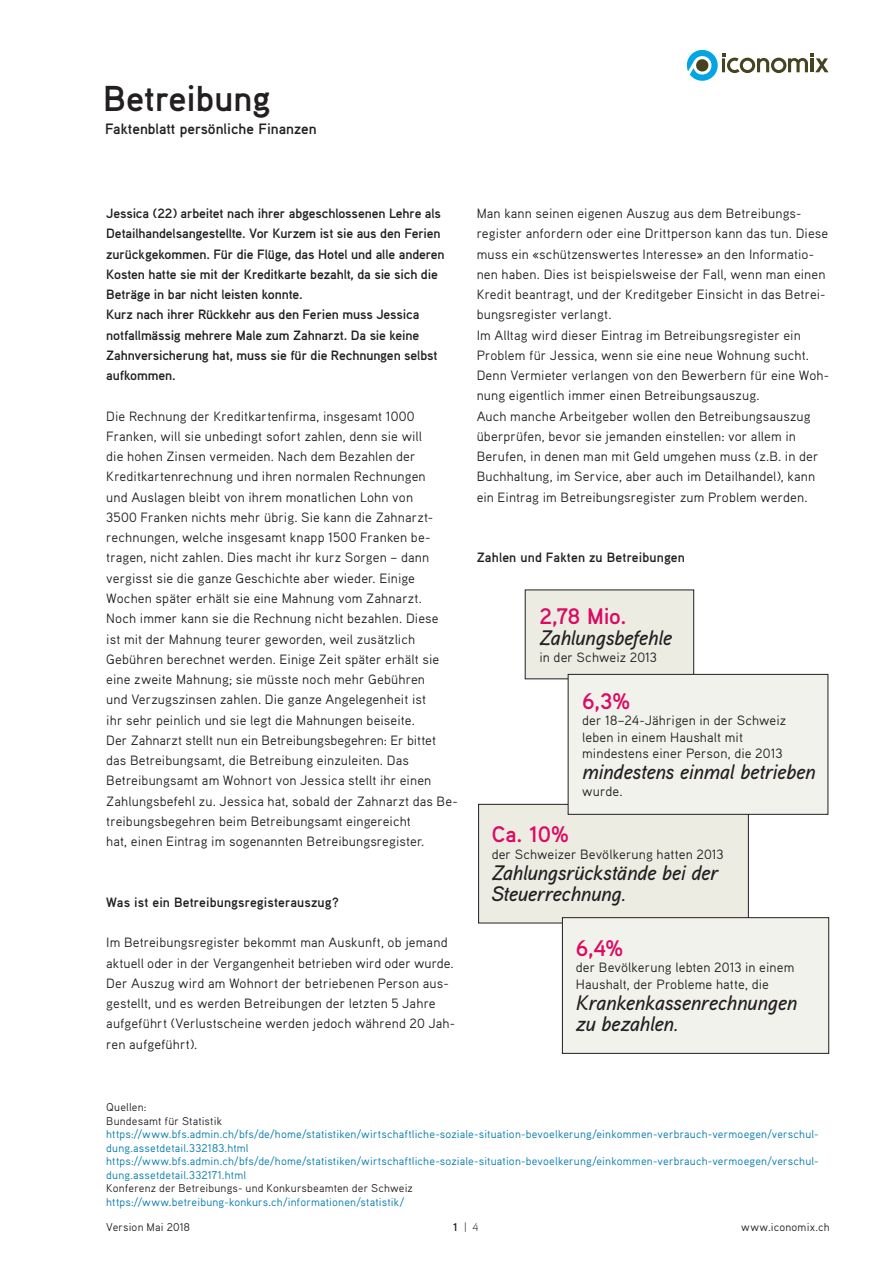
<style>
.page{position:relative;width:893px;height:1263px;background:#fff}
.page>*{position:absolute;margin:0;border:0;box-sizing:border-box;transform-origin:0 0}
.t1{font:700 36px "Aaux Pro OT";color:#231f20}
.t2{font:700 22.5px "Aaux Pro OT";letter-spacing:-.01em;color:#db0a62}
.t3{font:italic 500 21px/21px "Aaux Pro OT";letter-spacing:-.015em;color:#231f20}
.t4{font:700 15px "Aaux Pro OT";color:#231f20}
.t5{font:13.5px/20.2px "Aaux Pro OT";letter-spacing:.005em;color:#231f20}
.t6{font:700 13.5px/20.2px "Aaux Pro OT";letter-spacing:-.01em;color:#231f20}
.t7{font:700 13.5px "Aaux Pro OT";letter-spacing:.01em;color:#231f20}
.t8{font:11.25px/13.5px "Aaux Pro OT";letter-spacing:.015em;color:#0079ad}
.t9{font:11.25px/13.5px "Aaux Pro OT";letter-spacing:.015em;color:#231f20}
.t10{font:300 11.25px "Aaux Pro OT";color:#231f20}
.s1{font-weight:700}
</style>
<div class="page">
<svg style="left:687px;top:50px;width:142px;height:31px"></svg>
<div style="left:525px;top:590px;width:169px;height:89px;background:#ecece3"></div>
<div style="left:479px;top:804px;width:269px;height:119px;background:#ecece3"></div>
<div style="left:478px;top:804px;width:271px;height:119px;border:1px solid #231f20"></div>
<div style="left:562px;top:918px;width:267px;height:135px;background:#f2f2ed"></div>
<div style="left:562px;top:917px;width:267px;height:136px;border:1px solid #231f20"></div>
<div style="left:568px;top:674px;width:260px;height:140px;background:#f2f2ed"></div>
<div style="left:568px;top:674px;width:260px;height:140px;border:1px solid #231f20"></div>
<h1 class="t1" style="left:103px;top:75px;width:169px">Betreibung</h1>
<p class="t4" style="left:105px;top:119px;width:213px">Faktenblatt persönliche Finanzen</p>
<p class="t6" style="left:106px;top:203px;width:340px">Jessica (22) arbeitet nach ihrer abgeschlossenen Lehre als Detailhandelsangestellte. Vor Kurzem ist sie aus den Ferien zurückgekommen. Für die Flüge, das Hotel und alle anderen Kosten hatte sie mit der Kreditkarte bezahlt, da sie sich die Beträge in bar nicht leisten konnte.<br>Kurz nach ihrer Rückkehr aus den Ferien muss Jessica notfallmässig mehrere Male zum Zahnarzt. Da sie keine Zahnversicherung hat, muss sie für die Rechnungen selbst aufkommen.</p>
<p class="t5" style="left:106px;top:405px;width:353px">Die Rechnung der Kreditkartenfirma, insgesamt 1000<br>Franken, will sie unbedingt sofort zahlen, denn sie will<br>die hohen Zinsen vermeiden. Nach dem Bezahlen der Kreditkartenrechnung und ihren normalen Rechnungen<br>und Auslagen bleibt von ihrem monatlichen Lohn von<br>3500 Franken nichts mehr übrig. Sie kann die Zahnarzt&shy;rechnungen, welche insgesamt knapp 1500 Franken be&shy;tragen, nicht zahlen. Dies macht ihr kurz Sorgen – dann vergisst sie die ganze Geschichte aber wieder. Einige Wochen später erhält sie eine Mahnung vom Zahnarzt.<br>Noch immer kann sie die Rechnung nicht bezahlen. Diese<br>ist mit der Mahnung teurer geworden, weil zusätzlich Gebühren berechnet werden. Einige Zeit später erhält sie eine zweite Mahnung; sie müsste noch mehr Gebühren<br>und Verzugszinsen zahlen. Die ganze Angelegenheit ist<br>ihr sehr peinlich und sie legt die Mahnungen beiseite.<br>Der Zahnarzt stellt nun ein Betreibungsbegehren: Er bittet das Betreibungsamt, die Betreibung einzuleiten. Das Betreibungsamt am Wohnort von Jessica stellt ihr einen Zahlungsbefehl zu. Jessica hat, sobald der Zahnarzt das Be&shy;treibungsbegehren beim Betreibungsamt eingereicht<br>hat, einen Eintrag im sogenannten Betreibungsregister.</p>
<p class="t6" style="left:106px;top:891px;width:234px">Was ist ein Betreibungsregisterauszug?</p>
<p class="t5" style="left:106px;top:932px;width:350px">Im Betreibungsregister bekommt man Auskunft, ob jemand aktuell oder in der Vergangenheit betrieben wird oder wurde.<br>Der Auszug wird am Wohnort der betriebenen Person aus&shy;gestellt, und es werden Betreibungen der letzten 5 Jahre aufgeführt (Verlustscheine werden jedoch während 20 Jah&shy;ren aufgeführt).</p>
<p class="t5" style="left:477px;top:203px;width:354px">Man kann seinen eigenen Auszug aus dem Betreibungs&shy;register anfordern oder eine Drittperson kann das tun. Diese muss ein «schützenswertes Interesse» an den Informatio&shy;nen haben. Dies ist beispielsweise der Fall, wenn man einen Kredit beantragt, und der Kreditgeber Einsicht in das Betrei&shy;bungsregister verlangt.<br>Im Alltag wird dieser Eintrag im Betreibungsregister ein Problem für Jessica, wenn sie eine neue Wohnung sucht.<br>Denn Vermieter verlangen von den Bewerbern für eine Woh&shy;nung eigentlich immer einen Betreibungsauszug.<br>Auch manche Arbeitgeber wollen den Betreibungsauszug überprüfen, bevor sie jemanden einstellen: vor allem in Berufen, in denen man mit Geld umgehen muss (z.B. in der Buchhaltung, im Service, aber auch im Detailhandel), kann ein Eintrag im Betreibungsregister zum Problem werden.</p>
<p class="t7" style="left:477px;top:549px;width:210px">Zahlen und Fakten zu Betreibungen</p>
<h2 class="t2" style="left:539px;top:602px;width:89px">2,78 Mio.</h2>
<h3 class="t3" style="left:539px;top:626px;width:134px">Zahlungsbefehle</h3>
<p class="t5" style="left:539px;top:646px;width:119px">in der Schweiz 2013</p>
<h2 class="t2" style="left:582px;top:687px;width:50px">6,3%</h2>
<p class="t5" style="left:582px;top:712px;width:205px;line-height:16.5px">der 18–24-Jährigen in der Schweiz leben in einem Haushalt mit mindestens einer Person, die 2013</p>
<h3 class="t3" style="left:582px;top:761px;width:235px">mindestens einmal betrieben</h3>
<p class="t5" style="left:582px;top:781px;width:42px">wurde.</p>
<h2 class="t2" style="left:492px;top:820px;width:79px">Ca. 10%</h2>
<p class="t5" style="left:492px;top:844px;width:233px">der Schweizer Bevölkerung hatten 2013</p>
<h3 class="t3" style="left:492px;top:861px;width:228px">Zahlungsrückstände bei der<br>Steuerrechnung.</h3>
<h2 class="t2" style="left:576px;top:933px;width:49px">6,4%</h2>
<p class="t5" style="left:576px;top:959px;width:220px;line-height:16.5px">der Bevölkerung lebten 2013 in einem<br>Haushalt, der Probleme hatte, die</p>
<h3 class="t3" style="left:576px;top:991px;width:223px">Krankenkassenrechnungen zu bezahlen.</h3>
<p class="t9" style="left:106px;top:1100px;width:117px">Quellen:<br>Bundesamt für Statistik</p>
<p class="t8" style="left:106px;top:1127px;width:714px">https://www.bfs.admin.ch/bfs/de/home/statistiken/wirtschaftliche-soziale-situation-bevoelkerung/einkommen-verbrauch-vermoegen/verschul&shy;dung.assetdetail.332183.html https://www.bfs.admin.ch/bfs/de/home/statistiken/wirtschaftliche-soziale-situation-bevoelkerung/einkommen-verbrauch-vermoegen/verschul&shy;dung.assetdetail.332171.html</p>
<p class="t9" style="left:106px;top:1181px;width:308px">Konferenz der Betreibungs- und Konkursbeamten der Schweiz</p>
<p class="t8" style="left:106px;top:1195px;width:299px">https://www.betreibung-konkurs.ch/informationen/statistik/</p>
<p class="t10" style="left:453px;top:1220px;width:27px"><span class="s1">1</span> | 4</p>
<p class="t9" style="left:106px;top:1220px;width:85px">Version Mai 2018</p>
<p class="t9" style="left:741px;top:1220px;width:90px">www.iconomix.ch</p>
</div>
